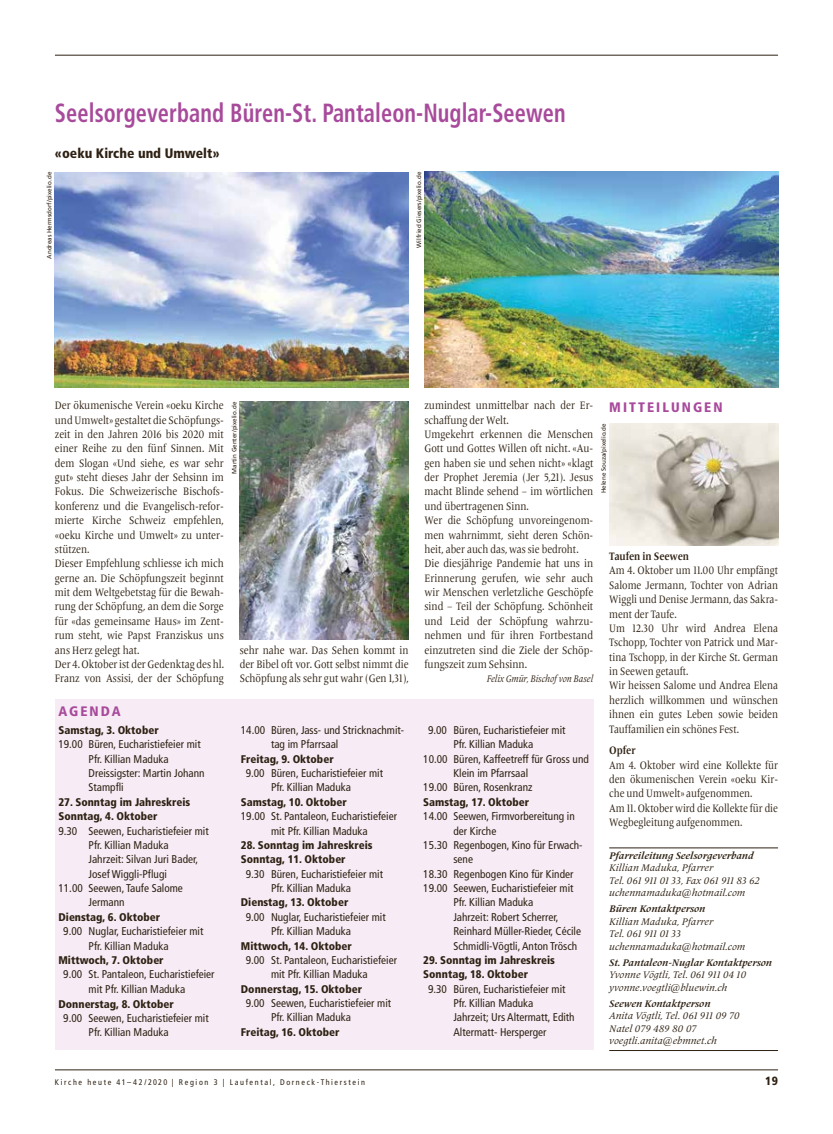
<style>
.page{position:relative;width:833px;height:1134px;background:#fff}
.page>*{position:absolute;margin:0;border:0;box-sizing:border-box;transform-origin:0 0}
.t1{font:700 condensed 26.25px "Frutiger";letter-spacing:.005em;color:#a84a9b;scale:.85 1}
.t2{font:900 condensed 13.75px "Frutiger";color:#2e2113}
.t3{font:900 condensed 13.75px "Frutiger";letter-spacing:.15em;color:#a84a9b}
.t4{font:900 condensed 11.88px "Frutiger";color:#2e2113}
.t5{font:11.25px/14.4px "Frutiger Serif LT Pro";color:#2e2113;scale:.86 1}
.t6{font:condensed 11.25px/14.4px "Frutiger";color:#2e2113}
.t7{font:11.25px/14.4px "Frutiger Serif LT Pro";color:#2e2113;scale:.85 1}
.t8{font:700 11.25px "Frutiger Serif LT Pro";color:#2e2113;scale:.85 1}
.t9{font:900 condensed 11.12px/14.4px "Frutiger";color:#2e2113}
.t10{font:italic 10px/12.5px "Frutiger Serif LT Pro";color:#2e2113}
.t11{font:italic 700 10px "Frutiger Serif LT Pro";color:#2e2113}
.t12{font:italic 10px "Frutiger Serif LT Pro";color:#2e2113;scale:.85 1}
.t13{font:condensed 8.12px "Frutiger";letter-spacing:.2em;color:#2e2113}
.t14{font:6.25px "Frutiger";color:#2e2113}
</style>
<div class="page">
<hr style="left:55px;top:1070px;width:723px;height:1px;background:#2e2113">
<hr style="left:55px;top:55px;width:723px;height:1px;background:#2e2113">
<img style="left:55px;top:172px;width:353px;height:216px">
<div style="left:55px;top:698px;width:538px;height:351px;background:#f7ecf5"></div>
<hr style="left:609px;top:848px;width:169px;height:1px;background:#2e2113">
<hr style="left:609px;top:1050px;width:169px;height:1px;background:#2e2113">
<img style="left:609px;top:424px;width:169px;height:121px">
<img style="left:424px;top:172px;width:354px;height:216px">
<img style="left:240px;top:402px;width:168px;height:237px">
<h1 class="t1" style="left:55px;top:97px;width:602px">Seelsorgeverband Büren-St. Pantaleon-Nuglar-Seewen</h1>
<p class="t2" style="left:55px;top:144px;width:166px">«oeku Kirche und Umwelt»</p>
<p class="t14" style="left:46px;top:259px;width:88px;rotate:-90deg">Andreas Hermsdorf/pixelio.de</p>
<p class="t14" style="left:415px;top:248px;width:78px;rotate:-90deg">Wilfried Giesers/pixelio.de</p>
<p class="t5" style="left:55px;top:398px;width:198px">Der ökumenische Verein «oeku Kirche und Umwelt» gestaltet die Schöpfungs&shy;zeit in den Jahren 2016 bis 2020 mit einer Reihe zu den fünf Sinnen. Mit dem Slogan «Und siehe, es war sehr gut» steht dieses Jahr der Sehsinn im Fokus. Die Schweizerische Bischofs&shy;konferenz und die Evangelisch-refor&shy;mierte Kirche Schweiz empfehlen, «oeku Kirche und Umwelt» zu unter&shy;stützen.<br>Dieser Empfehlung schliesse ich mich gerne an. Die Schöpfungszeit beginnt mit dem Weltgebetstag für die Bewah&shy;rung der Schöpfung, an dem die Sorge für «das gemeinsame Haus» im Zent&shy;rum steht, wie Papst Franziskus uns ans Herz gelegt hat.<br>Der 4. Oktober ist der Gedenktag des hl.<br>Franz von Assisi, der der Schöpfung</p>
<p class="t14" style="left:230px;top:474px;width:73px;rotate:-90deg">Martin Genter/pixelio.de</p>
<p class="t5" style="left:240px;top:643px;width:198px;text-align:justify">sehr nahe war. Das Sehen kommt in der Bibel oft vor. Gott selbst nimmt die Schöpfung als sehr gut wahr (Gen 1,31),</p>
<p class="t3" style="left:58px;top:703px;width:64px">AGENDA</p>
<p class="t9" style="left:58px;top:723px;width:102px">Samstag, 3. Oktober</p>
<p class="t6" style="left:89px;top:737px;width:117px;text-indent:-30px">19.00 Büren, Eucharistiefeier mit<br>Pfr. Killian Maduka<br>Dreissigster: Martin Johann<br>Stampfli</p>
<p class="t9" style="left:58px;top:795px;width:133px">27. Sonntag im Jahreskreis<br>Sonntag, 4. Oktober</p>
<p class="t6" style="left:58px;top:823px;width:152px">9.30 Seewen, Eucharistiefeier mit</p>
<p class="t6" style="left:89px;top:838px;width:81px">Pfr. Killian Maduka</p>
<p class="t6" style="left:89px;top:852px;width:111px">Jahrzeit: Silvan Juri Bader,</p>
<p class="t6" style="left:89px;top:867px;width:80px">Josef Wiggli-Pflugi</p>
<p class="t6" style="left:58px;top:881px;width:126px">11.00 Seewen, Taufe Salome</p>
<p class="t6" style="left:89px;top:895px;width:38px">Jermann</p>
<p class="t9" style="left:58px;top:910px;width:103px">Dienstag, 6. Oktober</p>
<p class="t6" style="left:89px;top:924px;width:116px;text-indent:-25px">9.00 Nuglar, Eucharistiefeier mit<br>Pfr. Killian Maduka</p>
<p class="t9" style="left:58px;top:953px;width:107px">Mittwoch, 7. Oktober</p>
<p class="t6" style="left:63px;top:967px;width:153px;text-align:center">9.00 St. Pantaleon, Eucharistiefeier mit Pfr. Killian Maduka</p>
<p class="t9" style="left:58px;top:996px;width:117px">Donnerstag, 8. Oktober</p>
<p class="t6" style="left:89px;top:1011px;width:122px;text-indent:-25px">9.00 Seewen, Eucharistiefeier mit<br>Pfr. Killian Maduka</p>
<p class="t6" style="left:271px;top:723px;width:135px;text-indent:-30px">14.00 Büren, Jass- und Stricknachmit&shy;tag im Pfarrsaal</p>
<p class="t9" style="left:241px;top:751px;width:94px">Freitag, 9. Oktober</p>
<p class="t6" style="left:271px;top:766px;width:114px;text-indent:-25px">9.00 Büren, Eucharistiefeier mit<br>Pfr. Killian Maduka</p>
<p class="t9" style="left:241px;top:795px;width:107px">Samstag, 10. Oktober</p>
<p class="t6" style="left:241px;top:809px;width:158px;text-align:center">19.00 St. Pantaleon, Eucharistiefeier mit Pfr. Killian Maduka</p>
<p class="t9" style="left:241px;top:838px;width:133px">28. Sonntag im Jahreskreis<br>Sonntag, 11. Oktober</p>
<p class="t6" style="left:271px;top:867px;width:114px;text-indent:-25px">9.30 Büren, Eucharistiefeier mit<br>Pfr. Killian Maduka</p>
<p class="t9" style="left:241px;top:895px;width:109px">Dienstag, 13. Oktober</p>
<p class="t6" style="left:271px;top:910px;width:116px;text-indent:-25px">9.00 Nuglar, Eucharistiefeier mit<br>Pfr. Killian Maduka</p>
<p class="t9" style="left:241px;top:938px;width:112px">Mittwoch, 14. Oktober</p>
<p class="t6" style="left:246px;top:953px;width:153px;text-align:center">9.00 St. Pantaleon, Eucharistiefeier mit Pfr. Killian Maduka</p>
<p class="t9" style="left:241px;top:981px;width:123px">Donnerstag, 15. Oktober</p>
<p class="t6" style="left:271px;top:996px;width:122px;text-indent:-25px">9.00 Seewen, Eucharistiefeier mit<br>Pfr. Killian Maduka</p>
<p class="t9" style="left:241px;top:1025px;width:100px">Freitag, 16. Oktober</p>
<p class="t5" style="left:424px;top:398px;width:198px">zumindest unmittelbar nach der Er&shy;schaffung der Welt.<br>Umgekehrt erkennen die Menschen Gott und Gottes Willen oft nicht. «Au&shy;gen haben sie und sehen nicht» «klagt der Prophet Jeremia (Jer 5,21). Jesus macht Blinde sehend – im wörtlichen und übertragenen Sinn.<br>Wer die Schöpfung unvoreingenom&shy;men wahrnimmt, sieht deren Schön&shy;heit, aber auch das, was sie bedroht.<br>Die diesjährige Pandemie hat uns in Erinnerung gerufen, wie sehr auch wir Menschen verletzliche Geschöpfe sind – Teil der Schöpfung. Schönheit und Leid der Schöpfung wahrzu&shy;nehmen und für ihren Fortbestand einzutreten sind die Ziele der Schöp&shy;fungszeit zum Sehsinn.</p>
<p class="t12" style="left:486px;top:673px;width:127px">Felix Gmür, Bischof von Basel</p>
<p class="t3" style="left:609px;top:399px;width:115px">MITTEILUNGEN</p>
<p class="t14" style="left:600px;top:493px;width:71px;rotate:-90deg">Helene Souza/pixelio.de</p>
<p class="t8" style="left:609px;top:550px;width:96px">Taufen in Seewen</p>
<p class="t7" style="left:609px;top:564px;width:200px">Am 4. Oktober um 11.00 Uhr empfängt<br>Salome Jermann, Tochter von Adrian<br>Wiggli und Denise Jermann, das Sakra&shy;ment der Taufe.<br>Um 12.30 Uhr wird Andrea Elena<br>Tschopp, Tochter von Patrick und Mar&shy;tina Tschopp, in der Kirche St. German in Seewen getauft.<br>Wir heissen Salome und Andrea Elena herzlich willkommen und wünschen ihnen ein gutes Leben sowie beiden<br>Tauffamilien ein schönes Fest.</p>
<p class="t8" style="left:609px;top:744px;width:33px">Opfer</p>
<p class="t7" style="left:609px;top:758px;width:200px">Am 4. Oktober wird eine Kollekte für den ökumenischen Verein «oeku Kir&shy;che und Umwelt» aufgenommen.<br>Am 11. Oktober wird die Kollekte für die Wegbegleitung aufgenommen.</p>
<p class="t6" style="left:428px;top:723px;width:139px">9.00 Büren, Eucharistiefeier mit</p>
<p class="t6" style="left:453px;top:737px;width:81px">Pfr. Killian Maduka</p>
<p class="t6" style="left:423px;top:752px;width:167px">10.00 Büren, Kaffeetreff für Gross und</p>
<p class="t6" style="left:453px;top:766px;width:76px">Klein im Pfarrsaal</p>
<p class="t6" style="left:423px;top:780px;width:111px">19.00 Büren, Rosenkranz</p>
<p class="t9" style="left:423px;top:795px;width:107px">Samstag, 17. Oktober</p>
<p class="t6" style="left:423px;top:809px;width:153px">14.00 Seewen, Firmvorbereitung in</p>
<p class="t6" style="left:453px;top:823px;width:44px">der Kirche</p>
<p class="t6" style="left:423px;top:838px;width:161px">15.30 Regenbogen, Kino für Erwach-</p>
<p class="t6" style="left:453px;top:852px;width:21px">sene</p>
<p class="t6" style="left:423px;top:867px;width:152px">18.30 Regenbogen Kino für Kinder</p>
<p class="t6" style="left:423px;top:881px;width:152px">19.00 Seewen, Eucharistiefeier mit</p>
<p class="t6" style="left:453px;top:895px;width:81px">Pfr. Killian Maduka</p>
<p class="t6" style="left:453px;top:910px;width:107px">Jahrzeit: Robert Scherrer,</p>
<p class="t6" style="left:453px;top:924px;width:129px">Reinhard Müller-Rieder, Cécile</p>
<p class="t6" style="left:453px;top:938px;width:125px">Schmidli-Vögtli, Anton Trösch</p>
<p class="t9" style="left:423px;top:953px;width:133px">29. Sonntag im Jahreskreis<br>Sonntag, 18. Oktober</p>
<p class="t6" style="left:453px;top:982px;width:123px;text-indent:-25px">9.30 Büren, Eucharistiefeier mit<br>Pfr. Killian Maduka<br>Jahrzeit; Urs Altermatt, Edith<br>Altermatt- Hersperger</p>
<p class="t11" style="left:609px;top:849px;width:146px">Pfarreileitung Seelsorgeverband</p>
<p class="t10" style="left:609px;top:861px;width:152px">Killian Maduka, Pfarrer<br>Tel. 061 911 01 33, Fax 061 911 83 62 uchennamaduka@hotmail.com</p>
<p class="t11" style="left:609px;top:903px;width:98px">Büren Kontaktperson</p>
<p class="t10" style="left:609px;top:915px;width:137px">Killian Maduka, Pfarrer<br>Tel. 061 911 01 33 uchennamaduka@hotmail.com</p>
<p class="t11" style="left:609px;top:956px;width:164px">St. Pantaleon-Nuglar Kontaktperson</p>
<p class="t10" style="left:609px;top:969px;width:138px">Yvonne Vögtli, Tel. 061 911 04 10 yvonne.voegtli@bluewin.ch</p>
<p class="t11" style="left:609px;top:997px;width:103px">Seewen Kontaktperson</p>
<p class="t10" style="left:609px;top:1010px;width:132px">Anita Vögtli, Tel. 061 911 09 70<br>Natel 079 489 80 07 voegtli.anita@ebmnet.ch</p>
<p class="t13" style="left:55px;top:1077px;width:312px">Kirche heute 41–42/2020 | Region 3 | Laufental, Dorneck-Thierstein</p>
<p class="t4" style="left:765px;top:1074px;width:14px">19</p>
</div>
